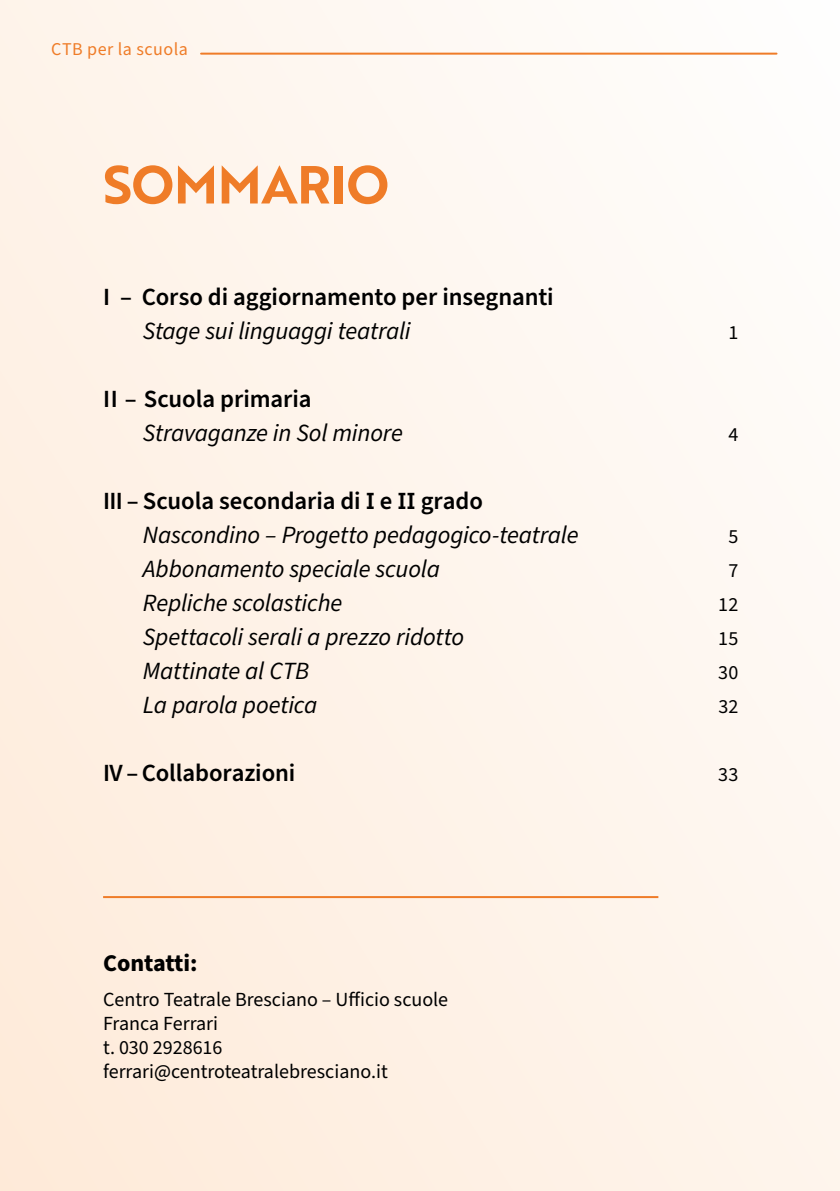
<style>
.page{position:relative;width:840px;height:1191px;background:#fff}
.page>*{position:absolute;margin:0;border:0;box-sizing:border-box;transform-origin:0 0}
.t1{font:52px "Brother 1816 Bold";letter-spacing:-.01em;color:#ef7c28}
.t2{font:italic 24.6px "Source Sans Pro";letter-spacing:-.01em;color:#000}
.t3{font:600 24.6px "Source Sans Pro";letter-spacing:-.005em;color:#000}
.t4{font:700 24px "Source Sans Pro";color:#000}
.t5{font:20px/24px "Source Sans Pro";color:#000}
.t6{font:18px "Source Sans Pro";letter-spacing:.025em;color:#ef7c28}
</style>
<div class="page">
<div style="left:0;top:0;width:839px;height:1191px;background:linear-gradient(to right,#feefe1,#fef9f5)"></div>
<hr style="left:201px;top:53px;width:575px;height:2px;background:#ef7c28">
<hr style="left:103px;top:896px;width:555px;height:2px;background:#ef7c28">
<p class="t6" style="left:51px;top:37px;width:138px">CTB per la scuola</p>
<h1 class="t1" style="left:103px;top:145px;width:287px">SOMMARIO</h1>
<p class="t3" style="left:103px;top:280px;width:452px">I – Corso di aggiornamento per insegnanti</p>
<p class="t2" style="left:143px;top:314px;width:269px">Stage sui linguaggi teatrali</p>
<p class="t5" style="left:728px;top:320px;width:11px">1</p>
<p class="t3" style="left:103px;top:382px;width:210px">II – Scuola primaria</p>
<p class="t2" style="left:143px;top:416px;width:261px">Stravaganze in Sol minore</p>
<p class="t5" style="left:728px;top:422px;width:11px">4</p>
<p class="t3" style="left:103px;top:484px;width:381px">III – Scuola secondaria di І e II grado</p>
<p class="t2" style="left:143px;top:518px;width:437px">Nascondino – Progetto pedagogico-teatrale</p>
<p class="t5" style="left:728px;top:524px;width:11px">5</p>
<p class="t2" style="left:143px;top:552px;width:298px">Abbonamento speciale scuola</p>
<p class="t5" style="left:728px;top:558px;width:11px">7</p>
<p class="t2" style="left:143px;top:586px;width:201px">Repliche scolastiche</p>
<p class="t5" style="left:717px;top:592px;width:22px">12</p>
<p class="t2" style="left:143px;top:620px;width:322px">Spettacoli serali a prezzo ridotto</p>
<p class="t5" style="left:717px;top:626px;width:22px">15</p>
<p class="t2" style="left:143px;top:654px;width:168px">Mattinate al CTB</p>
<p class="t5" style="left:717px;top:660px;width:22px">30</p>
<p class="t2" style="left:143px;top:688px;width:176px">La parola poetica</p>
<p class="t5" style="left:718px;top:694px;width:21px">32</p>
<p class="t3" style="left:103px;top:756px;width:194px">IV – Collaborazioni</p>
<p class="t5" style="left:717px;top:762px;width:22px">33</p>
<p class="t4" style="left:103px;top:946px;width:96px">Contatti:</p>
<p class="t5" style="left:103px;top:988px;width:346px">Centro Teatrale Bresciano – Ufficio scuole<br>Franca Ferrari<br>t. 030 2928616 ferrari@centroteatralebresciano.it</p>
</div>
